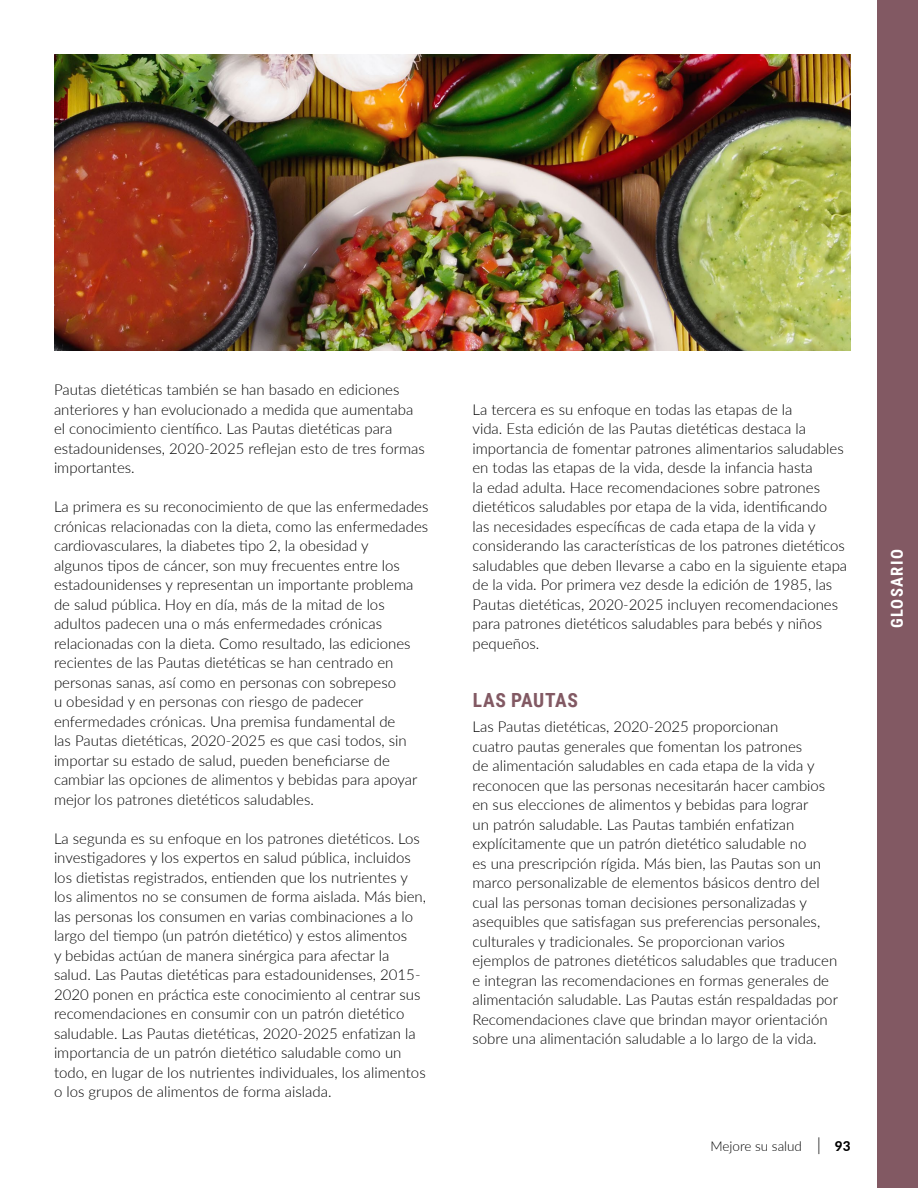
<style>
.page{position:relative;width:918px;height:1188px;background:#fff}
.page>*{position:absolute;margin:0;border:0;box-sizing:border-box;transform-origin:0 0}
.t1{font:700 19.5px "Roboto Condensed";letter-spacing:.035em;color:#825963}
.t2{font:700 16.5px "Roboto Condensed";letter-spacing:.085em;color:#fff}
.t3{font:300 15px/19.5px "Lato";color:#000}
.t4{font:300 13.5px "Lato";color:#000}
.s1{font-style:italic;font-size:18px}
.s2{font-weight:800}
</style>
<div class="page">
<div style="left:877px;top:0;width:41px;height:1188px;background:#825963"></div>
<img style="left:54px;top:54px;width:796px;height:297px">
<p class="t3" style="left:54px;top:380px;width:372px">Pautas dietéticas también se han basado en ediciones anteriores y han evolucionado a medida que aumentaba el conocimiento científico. Las Pautas dietéticas para estadounidenses, 2020-2025 reflejan esto de tres formas importantes.</p>
<p class="t3" style="left:54px;top:497px;width:376px">La primera es su reconocimiento de que las enfermedades crónicas relacionadas con la dieta, como las enfermedades cardiovasculares, la diabetes tipo 2, la obesidad y<br>algunos tipos de cáncer, son muy frecuentes entre los estadounidenses y representan un importante problema de salud pública. Hoy en día, más de la mitad de los adultos padecen una o más enfermedades crónicas relacionadas con la dieta. Como resultado, las ediciones recientes de las Pautas dietéticas se han centrado en personas sanas, así como en personas con sobrepeso<br>u obesidad y en personas con riesgo de padecer enfermedades crónicas. Una premisa fundamental de<br>las Pautas dietéticas, 2020-2025 es que casi todos, sin importar su estado de salud, pueden beneficiarse de cambiar las opciones de alimentos y bebidas para apoyar mejor los patrones dietéticos saludables.</p>
<p class="t3" style="left:54px;top:828px;width:374px">La segunda es su enfoque en los patrones dietéticos. Los investigadores y los expertos en salud pública, incluidos los dietistas registrados, entienden que los nutrientes y los alimentos no se consumen de forma aislada. Más bien, las personas los consumen en varias combinaciones a lo largo del tiempo (un patrón dietético) y estos alimentos<br>y bebidas actúan de manera sinérgica para afectar la salud. Las Pautas dietéticas para estadounidenses, 2015- 2020 ponen en práctica este conocimiento al centrar sus recomendaciones en consumir con un patrón dietético saludable. Las Pautas dietéticas, 2020-2025 enfatizan la importancia de un patrón dietético saludable como un todo, en lugar de los nutrientes individuales, los alimentos o los grupos de alimentos de forma aislada.</p>
<p class="t3" style="left:472px;top:399px;width:376px">La tercera es su enfoque en todas las etapas de la<br>vida. Esta edición de las Pautas dietéticas destaca la importancia de fomentar patrones alimentarios saludables en todas las etapas de la vida, desde la infancia hasta<br>la edad adulta. Hace recomendaciones sobre patrones dietéticos saludables por etapa de la vida, identificando las necesidades específicas de cada etapa de la vida y considerando las características de los patrones dietéticos saludables que deben llevarse a cabo en la siguiente etapa de la vida. Por primera vez desde la edición de 1985, las Pautas dietéticas, 2020-2025 incluyen recomendaciones para patrones dietéticos saludables para bebés y niños pequeños.</p>
<p class="t1" style="left:473px;top:687px;width:107px">LAS PAUTAS</p>
<p class="t3" style="left:472px;top:717px;width:367px">Las Pautas dietéticas, 2020-2025 proporcionan<br>cuatro pautas generales que fomentan los patrones<br>de alimentación saludables en cada etapa de la vida y reconocen que las personas necesitarán hacer cambios en sus elecciones de alimentos y bebidas para lograr<br>un patrón saludable. Las Pautas también enfatizan explícitamente que un patrón dietético saludable no<br>es una prescripción rígida. Más bien, las Pautas son un marco personalizable de elementos básicos dentro del cual las personas toman decisiones personalizadas y asequibles que satisfagan sus preferencias personales, culturales y tradicionales. Se proporcionan varios ejemplos de patrones dietéticos saludables que traducen e integran las recomendaciones en formas generales de alimentación saludable. Las Pautas están respaldadas por Recomendaciones clave que brindan mayor orientación sobre una alimentación saludable a lo largo de la vida.</p>
<p class="t4" style="left:710px;top:1137px;width:142px">Mejore su salud <span class="s1">|</span> <span class="s2">93</span></p>
<p class="t2" style="left:885px;top:628px;width:81px;rotate:-90deg">GLOSARIO</p>
</div>
